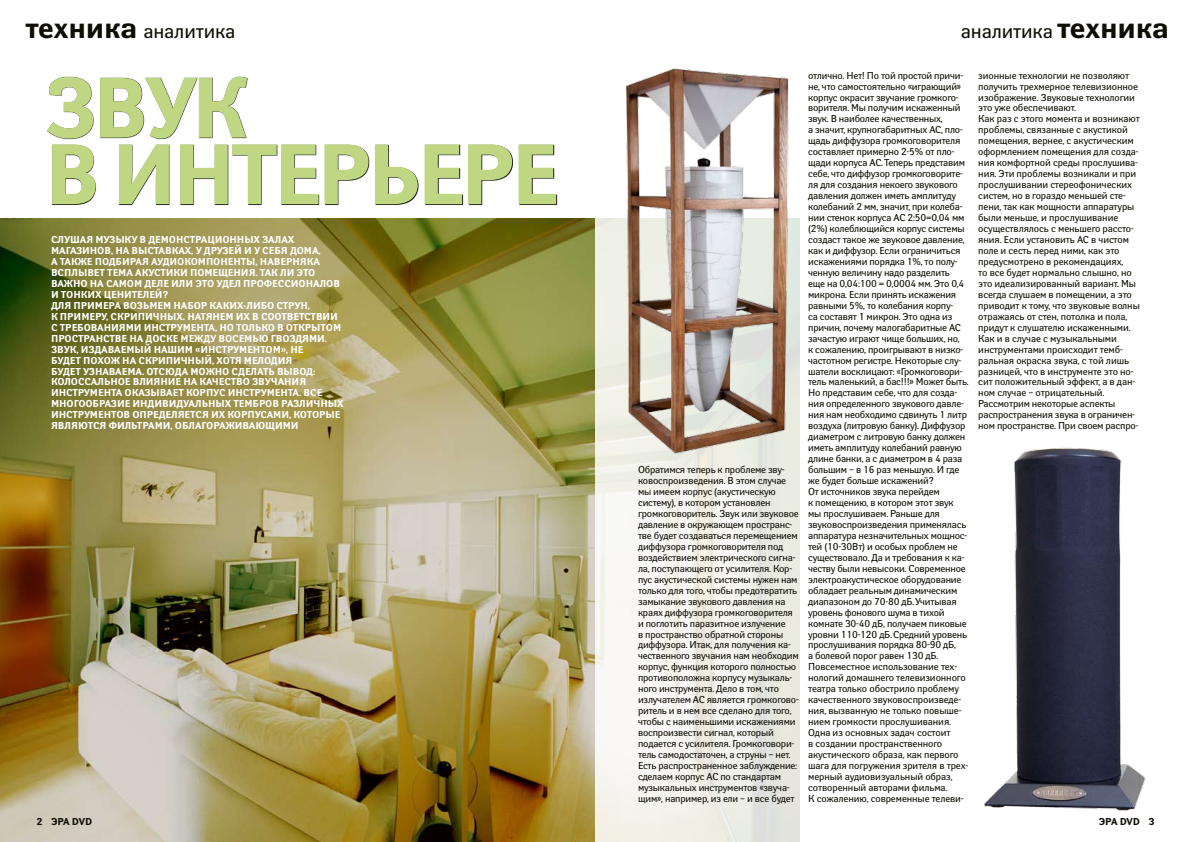
<style>
.page{position:relative;width:1191px;height:842px;background:#fff}
.page>*{position:absolute;margin:0;border:0;box-sizing:border-box;transform-origin:0 0}
.t1{font:700 85.2px/66.5px "Yanus C";letter-spacing:-.06em;color:#bfd782}
.t2{font:20px "Yanus C";letter-spacing:-.01em;color:#0e0e05}
.t3{font:10px/11px "Yanus C";letter-spacing:-.02em;color:#0e0e05}
.t4{font:700 10px/11px "Yanus C";letter-spacing:-.01em;color:#fff}
.t5{font:700 10px "Yanus C";letter-spacing:-.025em;color:#0e0e05}
.s1{font-weight:700;font-size:29px}
</style>
<div class="page">
<img style="left:0;top:218px;width:595px;height:624px">
<svg style="left:595px;top:218px;width:205px;height:624px"></svg>
<svg style="left:9px;top:76px;width:605px;height:156px"></svg>
<img style="left:984px;top:447px;width:162px;height:364px">
<img style="left:614px;top:68px;width:184px;height:390px">
<svg style="left:37px;top:817px;width:5px;height:8px"></svg>
<h2 class="t2" style="left:26px;top:19px;width:211px"><span class="s1">техника</span> аналитика</h2>
<h2 class="t2" style="left:961px;top:19px;width:209px">аналитика <span class="s1">техника</span></h2>
<h1 class="t1" style="left:44px;top:78px;width:516px">Звук<br>в интерьере</h1>
<p class="t4" style="left:51px;top:234px;width:293px">Слушая музыку в демонстрационных залах магазинов, на выставках, у друзей и у с ебя дома,<br>а также подбирая аудиокомпоненты, наверняка всплывет тема акустики помещения. Так ли это важно на самом деле или это удел профессионалов и тонких ценителей?<br>Для примера возьмем набор каких-либо струн,<br>к примеру, скрипичных. Натянем их в соответствии с требованиями инструмента, но только в открытом пространстве на доске между восемью гвоздями.<br>Звук, издаваемый нашим «инструментом», не<br>будет похож на скрипичный, хотя мелодия<br>будет узнаваема. Отсюда можно сделать вывод: колоссальное влияние на качество звучания инструмента оказывает корпус инструмента. Вс е многообразие индивидуальных тембров различных инструментов определяется их корпусами, которые являются фильтрами, облагораживающими</p>
<p class="t3" style="left:638px;top:464px;width:162px">Обратимся теперь к проблеме зву‑ ковоспроизведения. В этом случае мы имеем корпус (акустическую систему), в котором установлен громкоговоритель. Звук или звуковое давление в окружающем пространс‑ тве будет создаваться перемещением диффузора громкоговорителя под воздействием электрического сигна‑ ла, поступающего от усилителя. Кор‑ пус акустической системы нужен нам только для того, чтобы предотвратить замыкание звукового давления на краях диффузора громкоговорителя и поглотить паразитное излучение<br>в пространство обратной стороны диффузора. Итак, для получения ка‑ чественного звучания нам необходим корпус, функция которого полностью противоположна корпусу музыкаль‑ ного инструмента. Дело в том, что излучателем АС является громкогово‑ ритель и в нем все сделано для того, чтобы с наименьшими искажениями воспроизвести сигнал, который подается с усилителя. Громкоговори‑ тель самодостаточен, а струны – нет.<br>Есть распространенное заблуждение: сделаем корпус АС по стандартам музыкальных инструментов «звуча‑ щим», например, из ели – и все будет</p>
<p class="t3" style="left:808px;top:70px;width:162px">отлично. Нет! По той простой причи‑ не, что самостоятельно «играющий» корпус окрасит звучание громкого‑ ворителя. Мы получим искаженный звук. В наиболее качественных,<br>а значит, крупногабаритных АС, пло‑ щадь диффузора громкоговорителя составляет примерно 2‑5% от пло‑ щади корпуса АС.Теперь представим себе, что диффузор громкоговорите‑ ля для создания некоего звукового давления должен иметь амплитуду колебаний 2 мм, значит, при колеба‑ нии стенок корпуса АС 2:50=0,04 мм (2%) колеблющийся корпус системы создаст такое же звуковое давление, как и диффузор. Если ограничиться искажениями порядка 1%, то полу‑ ченную величину надо разделить еще на 0,04:100 = 0,0004 мм. Это 0,4 микрона. Если принять искажения равными 5%, то колебания корпу‑<br>са составят 1 микрон. Это одна из причин, почему малогабаритные АС зачастую играют чище больших, но,<br>к сожалению, проигрывают в низко‑ частотном регистре. Некоторые слу‑ шатели восклицают: «Громкоговори‑ тель маленький, а бас!!!» Может быть.<br>Но представим себе, что для созда‑ ния определенного звукового давле‑ ния нам необходимо сдвинуть 1 литр воздуха (литровую банку). Диффузор диаметром с литровую банку должен иметь амплитуду колебаний равную длине банки, а с диаметром в 4 раза большим – в 16 раз меньшую. И где же будет больше искажений?<br>От источников звука перейдем<br>к помещению, в котором этот звук мы прослушиваем. Раньше для звуковоспроизведения применялась аппаратура незначительных мощнос‑ тей (10‑30Вт) и особых проблем не существовало. Да и требования к ка‑ честву были невысоки. Современное электроакустическое оборудование обладает реальным динамическим диапазоном до 70‑80 дБ.Учитывая уровень фонового шума в тихой комнате 30‑40 дБ, получаем пиковые уровни 110‑120 дБ.Средний уровень прослушивания порядка 80‑90 дБ,<br>а болевой порог равен 130 дБ.<br>Повсеместное использование тех‑ нологий домашнего телевизионного театра только обострило проблему качественного звуковоспроизведе‑ ния, вызванную не только повыше‑ нием громкости прослушивания.<br>Одна из основных задач состоит<br>в создании пространственного акустического образа, как первого шага для погружения зрителя в трех‑ мерный аудиовизуальный образ, сотворенный авторами фильма.<br>К сожалению, современные телеви‑</p>
<p class="t3" style="left:978px;top:70px;width:163px">зионные технологии не позволяют получить трехмерное телевизионное изображение. Звуковые технологии это уже обеспечивают.<br>Как раз с этого момента и возникают проблемы, связанные с акустикой помещения, вернее, с акустическим оформлением помещения для созда‑ ния комфортной среды прослушива‑ ния. Эти проблемы возникали и при прослушивании стереофонических систем, но в гораздо меньшей сте‑ пени, так как мощности аппаратуры были меньше, и прослушивание осуществлялось с меньшего рассто‑ яния. Если установить АС в чистом поле и сесть перед ними, как это предусмотрено в рекомендациях,<br>то все будет нормально слышно, но это идеализированный вариант. Мы всегда слушаем в помещении, а это приводит к тому, что звуковые волны отражаясь от стен, потолка и пола, придут к слушателю искаженными.<br>Как и в случае с музыкальными инструментами происходит темб‑ ральная окраска звука, с той лишь разницей, что в инструменте это но‑ сит положительный эффект, а в дан‑ ном случае – отрицательный.<br>Рассмотрим некоторые аспекты распространения звука в ограничен‑ ном пространстве. При своем распро‑</p>
<p class="t5" style="left:43px;top:815px;width:8px">ЭРА</p>
<p class="t5" style="left:72px;top:815px;width:22px">DVD</p>
<p class="t5" style="left:1077px;top:815px;width:12px">ЭРА</p>
<p class="t5" style="left:1119px;top:815px;width:22px">DVD</p>
</div>
